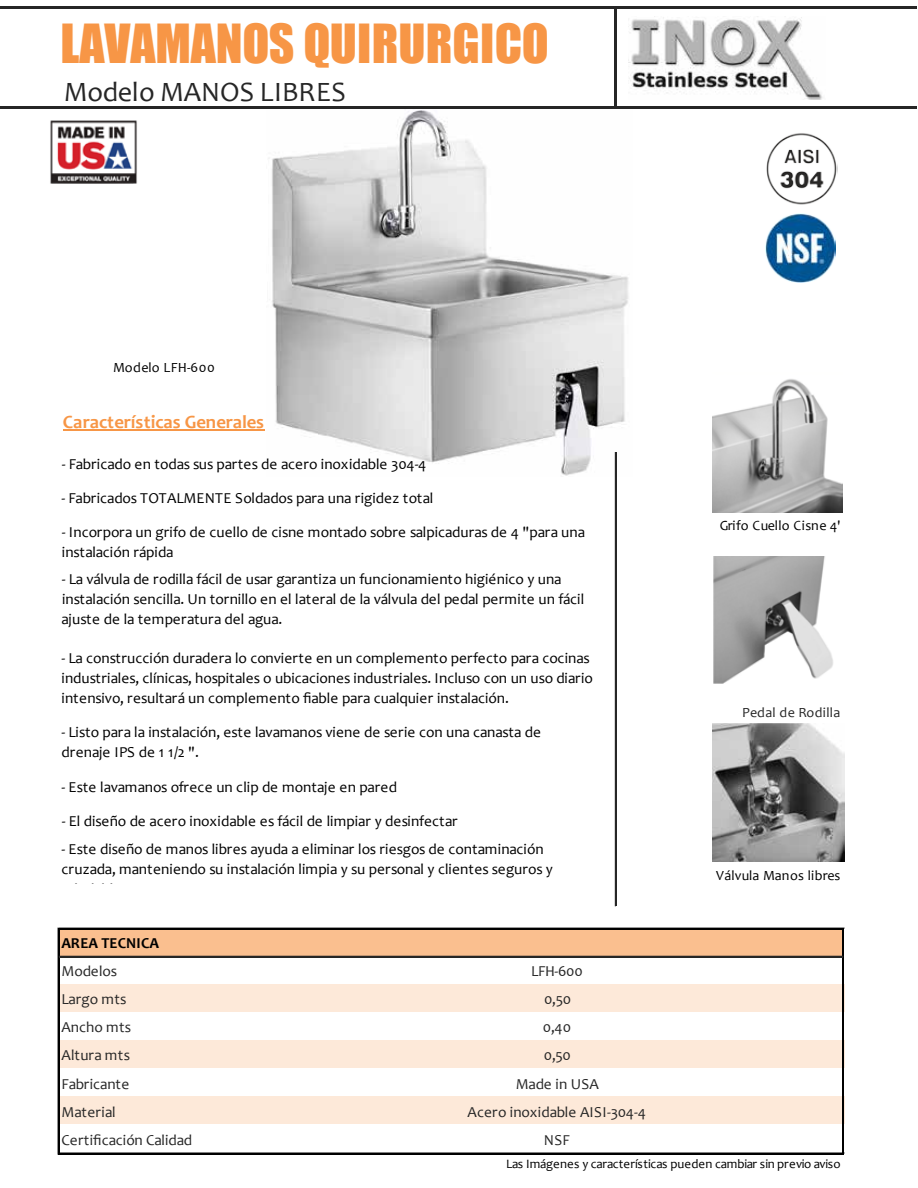
<style>
.page{position:relative;width:918px;height:1188px;background:#fff}
.page>*{position:absolute;margin:0;border:0;box-sizing:border-box;transform-origin:0 0}
.t1{font:49.5px "Impact";color:#f79646}
.t2{font:28.05px "Candara";letter-spacing:.005em;color:#262626}
.t3{font:700 18.75px "Candara";color:#f79646}
.t4{font:15.3px/20px "Candara";color:#000}
.t5{font:15.3px/28px "Candara";color:#262626}
.t6{font:700 15.3px "Candara";letter-spacing:.01em;color:#000}
.t7{font:14.1px "Candara";letter-spacing:.02em;color:#000}
.t8{font:14.1px "Candara";letter-spacing:.025em;color:#262626}
.t9{font:12.9px "Candara";color:#000}
</style>
<div class="page">
<img style="left:268px;top:110px;width:361px;height:366px">
<div style="left:58px;top:928px;width:786px;height:29px;background:#fabf8f"></div>
<div style="left:58px;top:984px;width:786px;height:30px;background:#fde9d9"></div>
<div style="left:58px;top:1012px;width:786px;height:30px;background:#fff"></div>
<div style="left:58px;top:1041px;width:786px;height:29px;background:#fde9d9"></div>
<div style="left:58px;top:1069px;width:786px;height:29px;background:#fff"></div>
<div style="left:58px;top:1097px;width:786px;height:29px;background:#fde9d9"></div>
<div style="left:58px;top:1125px;width:786px;height:48px;background:#fff"></div>
<hr style="left:63px;top:429px;width:202px;height:1px;background:#f79646">
<hr style="left:614px;top:9px;width:2px;height:100px;background:#262626">
<hr style="left:615px;top:453px;width:1px;height:453px;background:#262626">
<hr style="left:58px;top:928px;width:1px;height:226px;background:#000">
<hr style="left:843px;top:929px;width:1px;height:225px;background:#000">
<hr style="left:0;top:7px;width:917px;height:2px;background:#262626">
<hr style="left:0;top:106px;width:917px;height:3px;background:#262626">
<hr style="left:59px;top:928px;width:785px;height:1px;background:#000">
<hr style="left:59px;top:956px;width:784px;height:1px;background:#262626">
<hr style="left:59px;top:1153px;width:785px;height:1px;background:#000">
<img style="left:766px;top:133px;width:71px;height:72px">
<img style="left:629px;top:16px;width:194px;height:83px">
<img style="left:50px;top:120px;width:87px;height:63px">
<img style="left:766px;top:214px;width:69px;height:69px">
<img style="left:712px;top:724px;width:132px;height:137px">
<img style="left:713px;top:557px;width:120px;height:127px">
<img style="left:712px;top:379px;width:130px;height:134px">
<h1 class="t1" style="left:61px;top:5px;width:490px">LAVAMANOS QUIRURGICO</h1>
<h2 class="t2" style="left:64px;top:74px;width:283px">Modelo MANOS LIBRES</h2>
<p class="t7" style="left:113px;top:358px;width:103px">Modelo LFH-600</p>
<p class="t3" style="left:63px;top:410px;width:203px">Características Generales</p>
<p class="t4" style="left:62px;top:454px;width:366px">- Fabricado en todas sus partes de acero inoxidable 304-4</p>
<p class="t4" style="left:62px;top:488px;width:373px">- Fabricados TOTALMENTE Soldados para una rigidez total</p>
<p class="t4" style="left:62px;top:522px;width:525px">- Incorpora un grifo de cuello de cisne montado sobre salpicaduras de 4 "para una instalación rápida</p>
<p class="t4" style="left:62px;top:569px;width:524px">- La válvula de rodilla fácil de usar garantiza un funcionamiento higiénico y una instalación sencilla. Un tornillo en el lateral de la válvula del pedal permite un fácil ajuste de la temperatura del agua.</p>
<p class="t4" style="left:62px;top:648px;width:533px">- La construcción duradera lo convierte en un complemento perfecto para cocinas industriales, clínicas, hospitales o ubicaciones industriales. Incluso con un uso diario intensivo, resultará un complemento fiable para cualquier instalación.</p>
<p class="t4" style="left:62px;top:722px;width:481px">- Listo para la instalación, este lavamanos viene de serie con una canasta de drenaje IPS de 1 1/2 ".</p>
<p class="t4" style="left:62px;top:777px;width:337px">- Este lavamanos ofrece un clip de montaje en pared</p>
<p class="t4" style="left:62px;top:811px;width:397px">- El diseño de acero inoxidable es fácil de limpiar y desinfectar</p>
<p class="t4" style="left:62px;top:839px;width:493px">- Este diseño de manos libres ayuda a eliminar los riesgos de contaminación cruzada, manteniendo su instalación limpia y su personal y clientes seguros y</p>
<p class="t6" style="left:62px;top:933px;width:99px">AREA TECNICA</p>
<p class="t5" style="left:62px;top:957px;width:132px">Modelos<br>Largo mts<br>Ancho mts<br>Altura mts<br>Fabricante<br>Material<br>Certificación Calidad</p>
<p class="t5" style="left:531px;top:957px;width:53px">LFH-600</p>
<p class="t5" style="left:543px;top:985px;width:30px">0,50<br>0,40</p>
<p class="t5" style="left:468px;top:1041px;width:180px;text-align:center">0,50<br>Made in USA<br>Acero inoxidable AISI-304-4<br>NSF</p>
<p class="t7" style="left:720px;top:516px;width:122px">Grifo Cuello Cisne 4'</p>
<p class="t8" style="left:742px;top:704px;width:100px">Pedal de Rodilla</p>
<p class="t7" style="left:716px;top:867px;width:126px">Válvula Manos libres</p>
<p class="t9" style="left:506px;top:1156px;width:336px">Las Imágenes y características pueden cambiar sin previo aviso</p>
</div>
